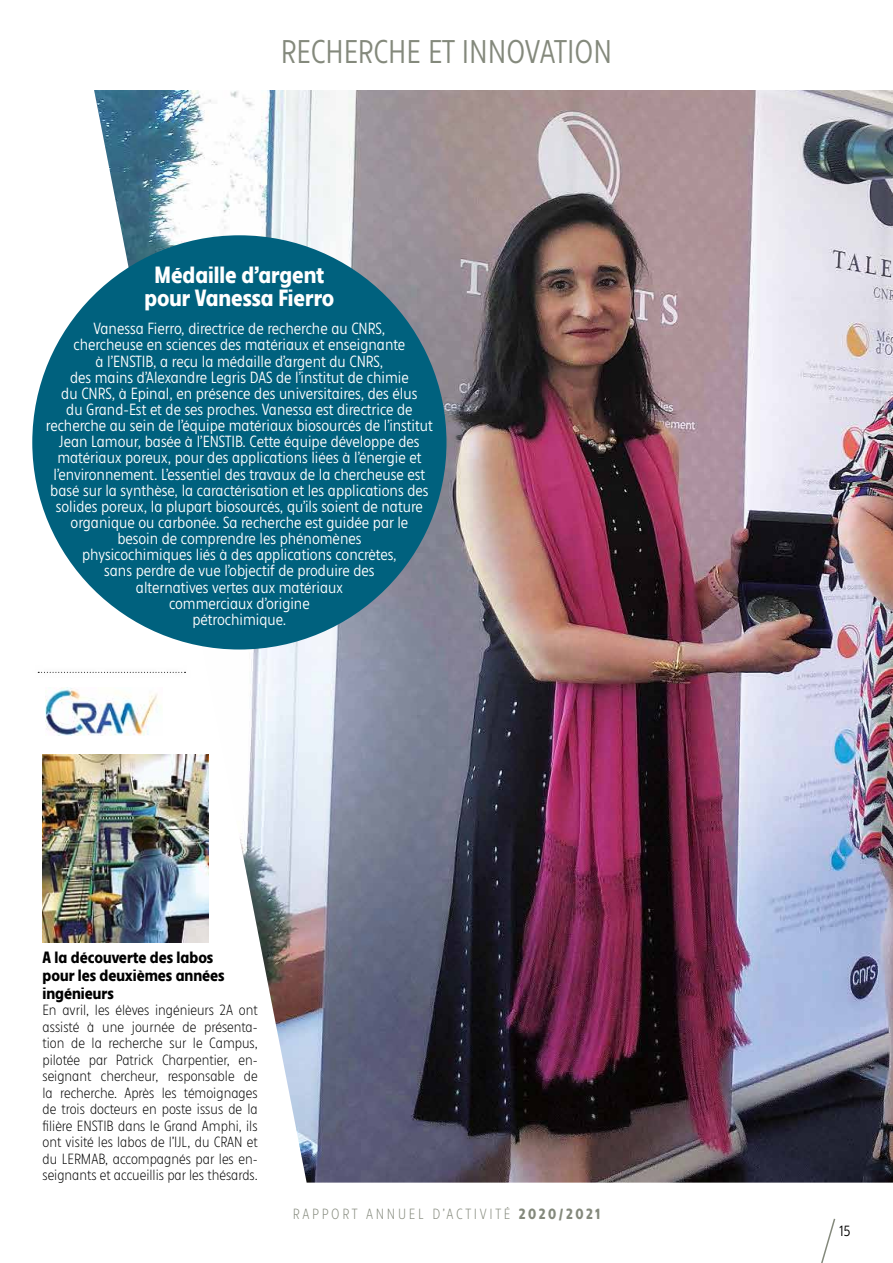
<style>
.page{position:relative;width:893px;height:1263px;background:#fff}
.page>*{position:absolute;margin:0;border:0;box-sizing:border-box;transform-origin:0 0}
.t1{font:600 30px "INTERMARCHE";color:#84897c}
.t2{font:700 21.6px/22.8px "INTERMARCHE";color:#fff;text-align:center}
.t3{font:700 15px/18px "INTERMARCHE";color:#000}
.t4{font:600 14.85px/16.2px "INTERMARCHE";color:#fff;text-align:center}
.t5{font:300 13.5px/16.5px "INTERMARCHE";color:#000;text-align:justify}
.t6{font:300 13.5px "INTERMARCHE";letter-spacing:.2em;color:#84897c}
.t7{font:600 13.5px "INTERMARCHE";color:#000}
.s1{font-weight:700}
</style>
<div class="page">
<svg style="left:821px;top:1218px;width:15px;height:45px"></svg>
<img style="left:77px;top:90px;width:816px;height:1092px">
<div style="left:32px;top:664px;width:160px;height:16px;background:#fdfdfd"></div>
<svg style="left:38px;top:672px;width:148px;height:1px"></svg>
<img style="left:43px;top:754px;width:165px;height:188px">
<div style="left:32px;top:235px;width:414px;height:414px;background:#00617e;border-radius:50%"></div>
<img style="left:45px;top:687px;width:118px;height:49px">
<h1 class="t1" style="left:281px;top:35px;width:332px">RECHERCHE ET INNOVATION</h1>
<h2 class="t2" style="left:144px;top:264px;width:192px">Médaille d’argent pour Vanessa Fierro</h2>
<p class="t4" style="left:46px;top:321px;width:389px">Vanessa Fierro, directrice de recherche au CNRS,<br>chercheuse en sciences des matériaux et enseignante<br>à l’ENSTIB, a reçu la médaille d’argent du CNRS,<br>des mains d’Alexandre Legris DAS de l’institut de chimie<br>du CNRS, à Epinal, en présence des universitaires, des élus<br>du Grand-Est et de ses proches. Vanessa est directrice de recherche au sein de l’équipe matériaux biosourcés de l’institut Jean Lamour, basée à l’ENSTIB. Cette équipe développe des matériaux poreux, pour des applications liées à l’énergie et l’environnement. L’essentiel des travaux de la chercheuse est basé sur la synthèse, la caractérisation et les applications des solides poreux, la plupart biosourcés, qu’ils soient de nature organique ou carbonée. Sa recherche est guidée par le<br>besoin de comprendre les phénomènes<br>physicochimiques liés à des applications concrètes,<br>sans perdre de vue l’objectif de produire des<br>alternatives vertes aux matériaux<br>commerciaux d’origine<br>pétrochimique.</p>
<p class="t3" style="left:43px;top:948px;width:184px">A la découverte des labos pour les deuxièmes années ingénieurs</p>
<p class="t5" style="left:43px;top:1002px;width:217px">En avril, les élèves ingénieurs 2A ont assisté à une journée de présenta&shy;tion de la recherche sur le Campus, pilotée par Patrick Charpentier, en&shy;seignant chercheur, responsable de la recherche. Après les témoignages de trois docteurs en poste issus de la filière ENSTIB dans le Grand Amphi, ils ont visité les labos de l’IJL, du CRAN et du LERMAB, accompagnés par les en&shy;seignants et accueillis par les thésards.</p>
<p class="t6" style="left:293px;top:1207px;width:309px">RAPPORT ANNUEL D’ACTIVITÉ <span class="s1">2020/2021</span></p>
<p class="t7" style="left:839px;top:1223px;width:12px">15</p>
</div>
